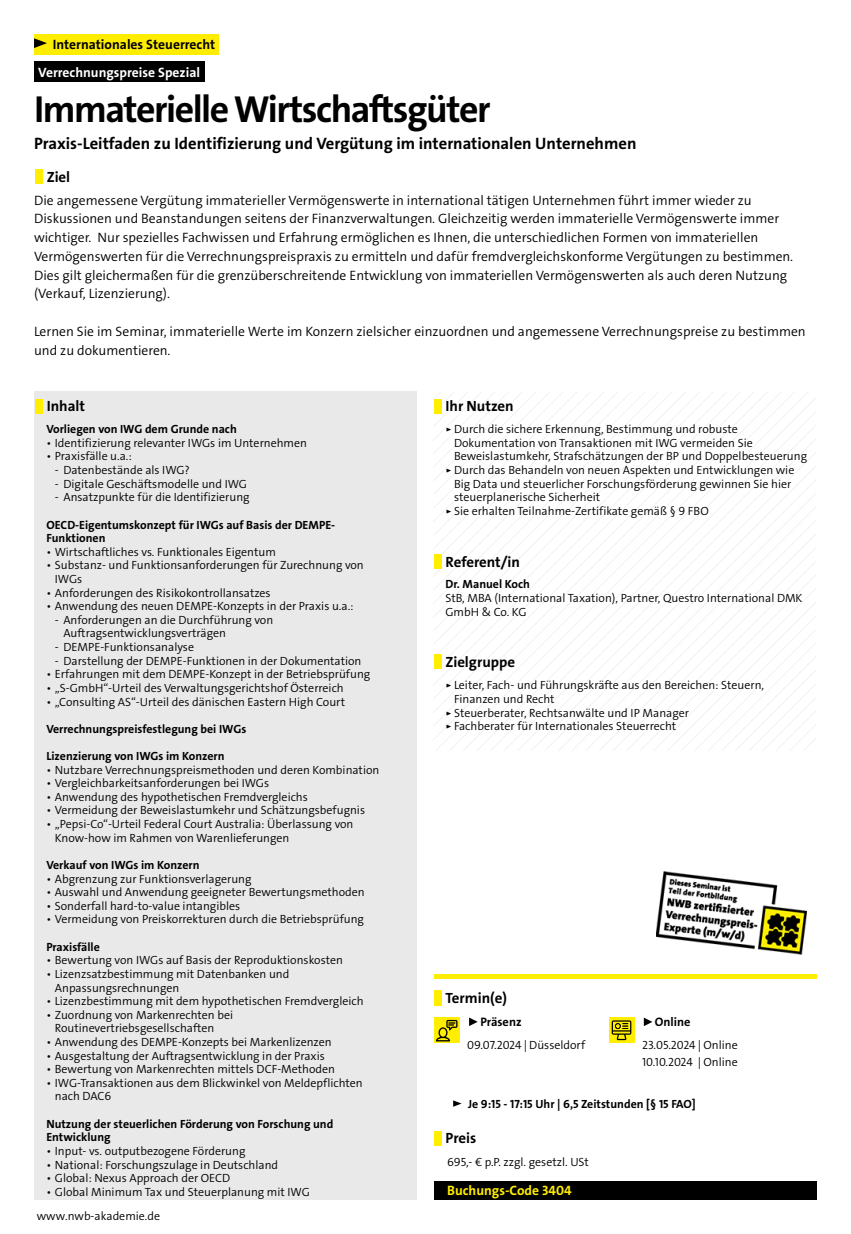
<style>
.page{position:relative;width:851px;height:1234px;background:#fff}
.page>*{position:absolute;margin:0;border:0;box-sizing:border-box;transform-origin:0 0}
.t1{font:37.8px "The Sans LP7 Bld";letter-spacing:-.04em;color:#000}
.t2{font:16.65px "The Sans LP7 Bld";color:#000}
.t3{font:14.85px "The Sans LP7 Bld";color:#000}
.t4{font:13.65px/18.8px "The Sans LP4 Se Lig";color:#000}
.t5{font:13.65px "The Sans LP7 Bld";color:#000}
.t6{font:13.65px "The Sans LP7 Bld";color:#fff}
.t7{font:13.65px "The Sans LP7 Bld";color:#ffed00}
.t8{font:12.3px "The Sans LP7 Bld";color:#000}
.t9{font:11.85px/13.6px "The Sans LP4 Se Lig";color:#000}
.t10{font:11.85px/13.6px "The Sans LP7 Bld";color:#000}
</style>
<div class="page">
<div style="left:34px;top:34px;width:185px;height:20px;background:#ffed00"></div>
<svg style="left:34px;top:38px;width:13px;height:10px"></svg>
<div style="left:34px;top:62px;width:170px;height:20px;background:#000"></div>
<div style="left:35px;top:169px;width:7px;height:15px;background:#fe0"></div>
<div style="left:34px;top:391px;width:383px;height:808px;background:#e9e9e9"></div>
<div style="left:35px;top:399px;width:7px;height:14px;background:#fe0"></div>
<svg style="left:433px;top:392px;width:383px;height:359px"></svg>
<div style="left:434px;top:399px;width:7px;height:14px;background:#fe0"></div>
<div style="left:434px;top:554px;width:7px;height:14px;background:#fe0"></div>
<div style="left:434px;top:654px;width:7px;height:14px;background:#fe0"></div>
<div style="left:434px;top:973px;width:382px;height:5px;background:#ffed00"></div>
<div style="left:434px;top:989px;width:7px;height:15px;background:#fe0"></div>
<div style="left:434px;top:1017px;width:25px;height:25px;background:#fe0"></div>
<svg style="left:436px;top:1019px;width:21px;height:22px"></svg>
<svg style="left:469px;top:1017px;width:8px;height:8px"></svg>
<svg style="left:609px;top:1017px;width:25px;height:25px"></svg>
<svg style="left:611px;top:1020px;width:20px;height:19px"></svg>
<svg style="left:643px;top:1017px;width:9px;height:8px"></svg>
<svg style="left:453px;top:1100px;width:8px;height:6px"></svg>
<div style="left:434px;top:1130px;width:7px;height:15px;background:#fe0"></div>
<div style="left:434px;top:1180px;width:382px;height:19px;background:#000"></div>
<img style="left:657px;top:871px;width:149px;height:83px">
<p class="t5" style="left:53px;top:35px;width:164px">Internationales Steuerrecht</p>
<p class="t6" style="left:38px;top:63px;width:163px">Verrechnungspreise Spezial</p>
<h1 class="t1" style="left:34px;top:85px;width:458px">Immaterielle Wirtschaftsgüter</h1>
<h2 class="t2" style="left:34px;top:132px;width:604px">Praxis-Leitfaden zu Identifizierung und Vergütung im internationalen Unternehmen</h2>
<p class="t3" style="left:47px;top:167px;width:25px">Ziel</p>
<p class="t4" style="left:34px;top:191px;width:760px">Die angemessene Vergütung immaterieller Vermögenswerte in international tätigen Unternehmen führt immer wieder zu Diskussionen und Beanstandungen seitens der Finanzverwaltungen. Gleichzeitig werden immaterielle Vermögenswerte immer wichtiger. Nur spezielles Fachwissen und Erfahrung ermöglichen es Ihnen, die unterschiedlichen Formen von immateriellen Vermögenswerten für die Verrechnungspreispraxis zu ermitteln und dafür fremdvergleichskonforme Vergütungen zu bestimmen.<br>Dies gilt gleichermaßen für die grenzüberschreitende Entwicklung von immateriellen Vermögenswerten als auch deren Nutzung (Verkauf, Lizenzierung).</p>
<p class="t4" style="left:34px;top:322px;width:773px">Lernen Sie im Seminar, immaterielle Werte im Konzern zielsicher einzuordnen und angemessene Verrechnungspreise zu bestimmen und zu dokumentieren.</p>
<p class="t3" style="left:47px;top:397px;width:40px">Inhalt</p>
<p class="t10" style="left:46px;top:422px;width:192px">Vorliegen von IWG dem Grunde nach</p>
<p class="t9" style="left:46px;top:436px;width:262px">• Identifizierung relevanter IWGs im Unternehmen</p>
<p class="t9" style="left:46px;top:449px;width:87px">• Praxisfälle u.a.:</p>
<p class="t9" style="left:55px;top:463px;width:136px">- Datenbestände als IWG?</p>
<p class="t9" style="left:55px;top:477px;width:194px">- Digitale Geschäftsmodelle und IWG</p>
<p class="t9" style="left:55px;top:490px;width:196px">- Ansatzpunkte für die Identifizierung</p>
<p class="t10" style="left:46px;top:517px;width:290px">OECD-Eigentumskonzept für IWGs auf Basis der DEMPE-<br>Funktionen</p>
<p class="t9" style="left:46px;top:545px;width:231px">• Wirtschaftliches vs. Funktionales Eigentum</p>
<p class="t9" style="left:55px;top:558px;width:310px;text-indent:-9px">• Substanz- und Funktionsanforderungen für Zurechnung von<br>IWGs</p>
<p class="t9" style="left:46px;top:585px;width:226px">• Anforderungen des Risikokontrollansatzes</p>
<p class="t9" style="left:46px;top:599px;width:309px">• Anwendung des neuen DEMPE-Konzepts in der Praxis u.a.:</p>
<p class="t9" style="left:63px;top:613px;width:211px;text-indent:-9px">- Anforderungen an die Durchführung von<br>Auftragsentwicklungsverträgen</p>
<p class="t9" style="left:55px;top:640px;width:141px">- DEMPE-Funktionsanalyse</p>
<p class="t9" style="left:55px;top:653px;width:308px">- Darstellung der DEMPE-Funktionen in der Dokumentation</p>
<p class="t9" style="left:46px;top:667px;width:325px">• Erfahrungen mit dem DEMPE-Konzept in der Betriebsprüfung</p>
<p class="t9" style="left:46px;top:681px;width:299px">• „S-GmbH“-Urteil des Verwaltungsgerichtshof Österreich</p>
<p class="t9" style="left:46px;top:694px;width:300px">• „Consulting AS“-Urteil des dänischen Eastern High Court</p>
<p class="t10" style="left:46px;top:721px;width:201px">Verrechnungspreisfestlegung bei IWGs</p>
<p class="t10" style="left:46px;top:749px;width:180px">Lizenzierung von IWGs im Konzern</p>
<p class="t9" style="left:46px;top:762px;width:334px">• Nutzbare Verrechnungspreismethoden und deren Kombination</p>
<p class="t9" style="left:46px;top:776px;width:224px">• Vergleichbarkeitsanforderungen bei IWGs</p>
<p class="t9" style="left:46px;top:790px;width:263px">• Anwendung des hypothetischen Fremdvergleichs</p>
<p class="t9" style="left:46px;top:803px;width:320px">• Vermeidung der Beweislastumkehr und Schätzungsbefugnis</p>
<p class="t9" style="left:55px;top:817px;width:300px;text-indent:-9px">• „Pepsi-Co“-Urteil Federal Court Australia: Überlassung von<br>Know-how im Rahmen von Warenlieferungen</p>
<p class="t10" style="left:46px;top:858px;width:155px">Verkauf von IWGs im Konzern</p>
<p class="t9" style="left:46px;top:871px;width:207px">• Abgrenzung zur Funktionsverlagerung</p>
<p class="t9" style="left:46px;top:885px;width:320px">• Auswahl und Anwendung geeigneter Bewertungsmethoden</p>
<p class="t9" style="left:46px;top:898px;width:195px">• Sonderfall hard-to-value intangibles</p>
<p class="t9" style="left:46px;top:912px;width:319px">• Vermeidung von Preiskorrekturen durch die Betriebsprüfung</p>
<p class="t10" style="left:46px;top:939px;width:55px">Praxisfälle</p>
<p class="t9" style="left:46px;top:953px;width:298px">• Bewertung von IWGs auf Basis der Reproduktionskosten</p>
<p class="t9" style="left:55px;top:966px;width:236px;text-indent:-9px">• Lizenzsatzbestimmung mit Datenbanken und<br>Anpassungsrechnungen</p>
<p class="t9" style="left:46px;top:994px;width:319px">• Lizenzbestimmung mit dem hypothetischen Fremdvergleich</p>
<p class="t9" style="left:55px;top:1007px;width:180px;text-indent:-9px">• Zuordnung von Markenrechten bei<br>Routinevertriebsgesellschaften</p>
<p class="t9" style="left:46px;top:1034px;width:287px">• Anwendung des DEMPE-Konzepts bei Markenlizenzen</p>
<p class="t9" style="left:46px;top:1048px;width:280px">• Ausgestaltung der Auftragsentwicklung in der Praxis</p>
<p class="t9" style="left:46px;top:1062px;width:290px">• Bewertung von Markenrechten mittels DCF-Methoden</p>
<p class="t9" style="left:55px;top:1075px;width:309px;text-indent:-9px">• IWG-Transaktionen aus dem Blickwinkel von Meldepflichten nach DAC6</p>
<p class="t10" style="left:46px;top:1116px;width:288px">Nutzung der steuerlichen Förderung von Forschung und<br>Entwicklung</p>
<p class="t9" style="left:46px;top:1143px;width:200px">• Input- vs. outputbezogene Förderung</p>
<p class="t9" style="left:46px;top:1157px;width:233px">• National: Forschungszulage in Deutschland</p>
<p class="t9" style="left:46px;top:1171px;width:185px">• Global: Nexus Approach der OECD</p>
<p class="t9" style="left:46px;top:1184px;width:265px">• Global Minimum Tax und Steuerplanung mit IWG</p>
<p class="t9" style="left:37px;top:1208px;width:125px">www.nwb-akademie.de</p>
<p class="t3" style="left:445px;top:397px;width:70px">Ihr Nutzen</p>
<p class="t9" style="left:445px;top:422px;width:294px">▹ Durch die sichere Erkennung, Bestimmung und robuste</p>
<p class="t9" style="left:454px;top:436px;width:300px">Dokumentation von Transaktionen mit IWG vermeiden Sie</p>
<p class="t9" style="left:454px;top:449px;width:354px">Beweislastumkehr, Strafschätzungen der BP und Doppelbesteuerung</p>
<p class="t9" style="left:445px;top:463px;width:350px">▹ Durch das Behandeln von neuen Aspekten und Entwicklungen wie</p>
<p class="t9" style="left:454px;top:477px;width:339px">Big Data und steuerlicher Forschungsförderung gewinnen Sie hier</p>
<p class="t9" style="left:454px;top:490px;width:148px">steuerplanerische Sicherheit</p>
<p class="t9" style="left:445px;top:504px;width:265px">▹ Sie erhalten Teilnahme-Zertifikate gemäß § 9 FBO</p>
<p class="t3" style="left:445px;top:552px;width:76px">Referent/in</p>
<p class="t10" style="left:445px;top:577px;width:86px">Dr. Manuel Koch</p>
<p class="t9" style="left:445px;top:591px;width:358px">StB, MBA (International Taxation), Partner, Questro International DMK<br>GmbH &amp; Co. KG</p>
<p class="t3" style="left:445px;top:652px;width:71px">Zielgruppe</p>
<p class="t9" style="left:445px;top:678px;width:320px">▹ Leiter, Fach- und Führungskräfte aus den Bereichen: Steuern,</p>
<p class="t9" style="left:454px;top:692px;width:102px">Finanzen und Recht</p>
<p class="t9" style="left:445px;top:705px;width:245px">▹ Steuerberater, Rechtsanwälte und IP Manager</p>
<p class="t9" style="left:445px;top:719px;width:232px">▹ Fachberater für Internationales Steuerrecht</p>
<p class="t3" style="left:445px;top:988px;width:63px">Termin(e)</p>
<p class="t8" style="left:480px;top:1014px;width:43px">Präsenz</p>
<p class="t9" style="left:467px;top:1038px;width:119px">09.07.2024 | Düsseldorf</p>
<p class="t8" style="left:654px;top:1014px;width:37px">Online</p>
<p class="t9" style="left:642px;top:1037px;width:97px;line-height:16px">23.05.2024 | Online<br>10.10.2024 | Online</p>
<p class="t10" style="left:468px;top:1096px;width:229px">Je 9:15 - 17:15 Uhr | 6,5 Zeitstunden [§ 15 FAO]</p>
<p class="t3" style="left:445px;top:1128px;width:32px">Preis</p>
<p class="t9" style="left:447px;top:1155px;width:143px">695,- € p.P. zzgl. gesetzl. USt</p>
<p class="t7" style="left:447px;top:1181px;width:126px">Buchungs-Code 3404</p>
</div>
